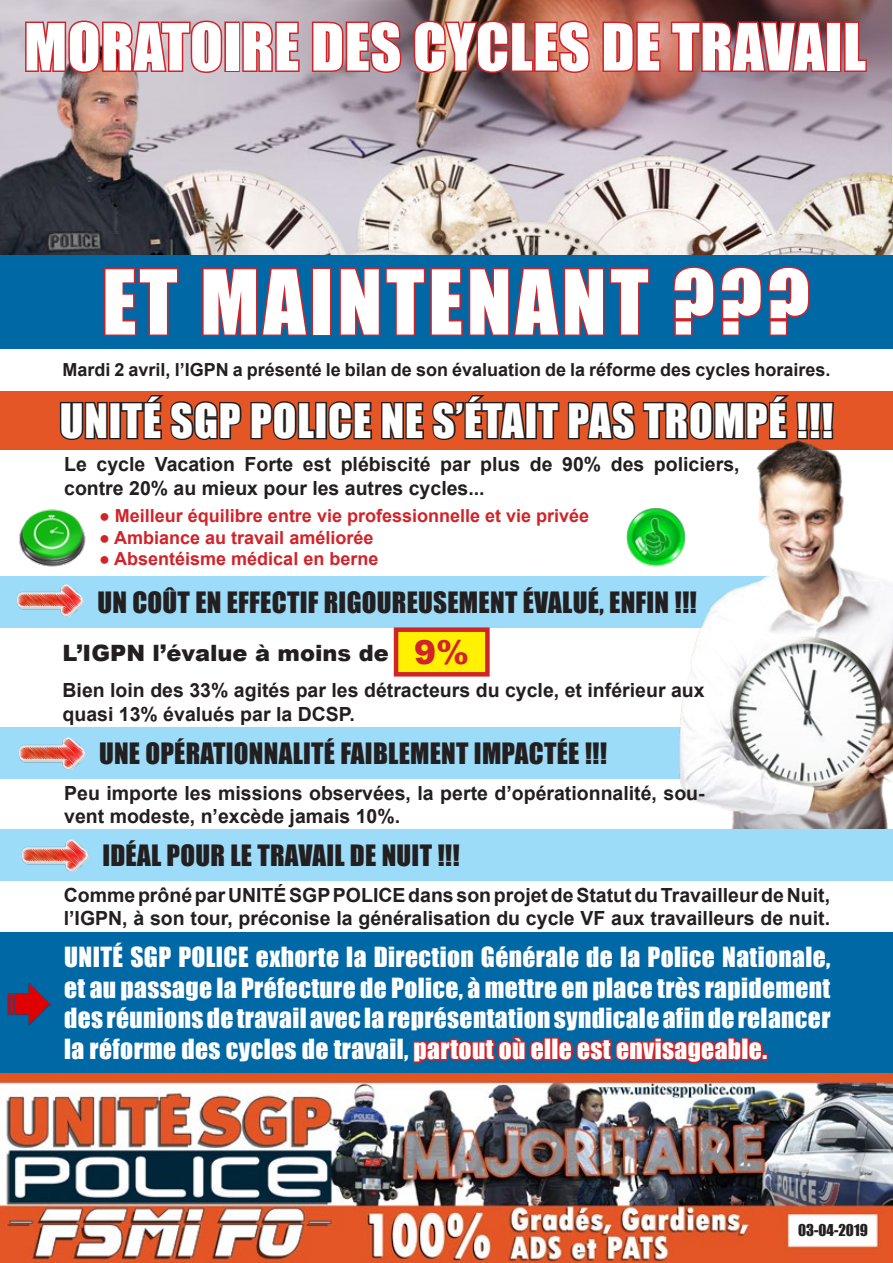
<style>
.page{position:relative;width:893px;height:1263px;background:#fff}
.page>*{position:absolute;margin:0;border:0;box-sizing:border-box;transform-origin:0 0}
.t1{font:82.5px "Impact";letter-spacing:.05em;color:#fff}
.t2{font:60px "Impact";letter-spacing:.01em;color:#fff}
.t3{font:43.5px "Impact";letter-spacing:.02em;color:#fff}
.t4{font:900 33px "Arial";color:#d1232a}
.t5{font:27px "Impact";letter-spacing:.01em;color:#231f20}
.t6{font:25.5px "Impact";letter-spacing:.015em;color:#fff}
.t7{font:900 22.5px "Arial";color:#231f20}
.t8{font:700 19.5px/23.4px "Arial";color:#231f20}
.t9{font:700 18px "Arial";color:#d1232a}
.t10{font:700 18px "Arial";color:#231f20}
.t11{font:15px "Impact";color:#231f20}
.s1{font-weight:400}
</style>
<div class="page">
<div style="left:0;top:391px;width:893px;height:58px;background:#e45626"></div>
<div style="left:0;top:932px;width:893px;height:142px;background:#0168a6"></div>
<div style="left:0;top:576px;width:855px;height:51px;background:#9cdcf8"></div>
<div style="left:0;top:728px;width:855px;height:51px;background:#9cdcf8"></div>
<img style="left:676px;top:442px;width:217px;height:388px">
<div style="left:0;top:830px;width:893px;height:51px;background:#9cdcf8"></div>
<img style="left:0;top:0;width:892px;height:116px">
<img style="left:0;top:1074px;width:893px;height:188px">
<img style="left:626px;top:506px;width:61px;height:63px">
<img style="left:7px;top:983px;width:44px;height:42px">
<img style="left:19px;top:509px;width:67px;height:58px">
<img style="left:16px;top:585px;width:68px;height:32px">
<img style="left:213px;top:116px;width:680px;height:139px">
<img style="left:0;top:11px;width:213px;height:244px">
<div style="left:0;top:255px;width:893px;height:94px;background:#0168a6"></div>
<svg style="left:104px;top:267px;width:75px;height:69px"></svg>
<svg style="left:201px;top:245px;width:108px;height:91px"></svg>
<div style="left:311px;top:268px;width:20px;height:68px;border:3px solid #d1232a"></div>
<svg style="left:339px;top:267px;width:311px;height:69px"></svg>
<svg style="left:673px;top:266px;width:137px;height:70px"></svg>
<svg style="left:59px;top:401px;width:49px;height:39px"></svg>
<div style="left:109px;top:402px;width:12px;height:37px;border:3px solid #231f20"></div>
<svg style="left:120px;top:395px;width:197px;height:45px"></svg>
<div style="left:315px;top:402px;width:12px;height:37px;border:3px solid #231f20"></div>
<svg style="left:327px;top:395px;width:201px;height:45px"></svg>
<div style="left:525px;top:402px;width:12px;height:37px;border:3px solid #231f20"></div>
<svg style="left:535px;top:395px;width:299px;height:47px"></svg>
<div style="left:396px;top:630px;width:91px;height:44px;background:#fff101"></div>
<div style="left:394px;top:627px;width:96px;height:49px;border:4px solid #d1232a"></div>
<img style="left:18px;top:737px;width:68px;height:32px">
<img style="left:21px;top:839px;width:68px;height:32px">
<svg style="left:24px;top:0;width:200px;height:75px;background:#c6949b"></svg>
<div style="left:224px;top:22px;width:16px;height:50px;border:3px solid #d1232a"></div>
<svg style="left:241px;top:20px;width:60px;height:53px;background:#c9838c"></svg>
<svg style="left:310px;top:19px;width:93px;height:56px;background:#b26e78"></svg>
<img style="left:412px;top:19px;width:180px;height:56px">
<svg style="left:601px;top:20px;width:61px;height:53px;background:#ce5c53"></svg>
<svg style="left:669px;top:6px;width:159px;height:93px;background:#965b62"></svg>
<div style="left:826px;top:22px;width:15px;height:50px;border:3px solid #d1232a"></div>
<svg style="left:842px;top:20px;width:26px;height:53px"></svg>
<svg style="left:413px;top:1036px;width:134px;height:27px"></svg>
<div style="left:544px;top:1037px;width:8px;height:23px;border:3px solid #d1232a"></div>
<div style="left:551px;top:1037px;width:8px;height:23px;border:3px solid #d1232a"></div>
<svg style="left:556px;top:1037px;width:209px;height:42px"></svg>
<div style="left:761px;top:1053px;width:7px;height:7px;border:3px solid #d1232a"></div>
<p class="t2" style="left:24px;top:0;width:843px">MORATOIRE DES CYCLES DE TRAVAIL</p>
<p class="t1" style="left:102px;top:238px;width:709px">ET MAINTENANT ???</p>
<p class="t10" style="left:63px;top:357px;width:769px">Mardi 2 avril, l’IGPN a présenté le bilan de son évaluation de la réforme des cycles horaires.</p>
<p class="t3" style="left:60px;top:387px;width:775px">UNITÉ SGP POLICE NE S’ÉTAIT PAS TROMPÉ !!!</p>
<p class="t8" style="left:64px;top:453px;width:677px">Le cycle Vacation Forte est plébiscité par plus de 90% des policiers,</p>
<p class="t8" style="left:64px;top:476px;width:422px">contre 20% au mieux pour les autres cycles...</p>
<p class="t9" style="left:99px;top:503px;width:492px"><span class="s1">●</span> Meilleur équilibre entre vie professionnelle et vie privée</p>
<p class="t9" style="left:99px;top:525px;width:276px"><span class="s1">●</span> Ambiance au travail améliorée</p>
<p class="t9" style="left:99px;top:546px;width:281px"><span class="s1">●</span> Absentéisme médical en berne</p>
<p class="t5" style="left:97px;top:581px;width:601px">UN COÛT EN EFFECTIF RIGOUREUSEMENT ÉVALUÉ, ENFIN !!!</p>
<p class="t7" style="left:63px;top:637px;width:328px">L’IGPN l’évalue à moins de</p>
<p class="t8" style="left:63px;top:679px;width:644px">Bien loin des 33% agités par les détracteurs du cycle, et inférieur aux quasi 13% évalués par la DCSP.</p>
<p class="t4" style="left:414px;top:628px;width:57px">9%</p>
<p class="t5" style="left:99px;top:732px;width:510px">UNE OPÉRATIONNALITÉ FAIBLEMENT IMPACTÉE !!!</p>
<p class="t8" style="left:64px;top:781px;width:642px">Peu importe les missions observées, la perte d’opérationnalité, sou&shy;vent modeste, n’excède jamais 10%.</p>
<p class="t5" style="left:102px;top:834px;width:359px">IDÉAL POUR LE TRAVAIL DE NUIT !!!</p>
<p class="t8" style="left:64px;top:883px;width:768px">Comme prôné par UNITÉ SGP POLICE dans son projet de Statut du Travailleur de Nuit, l’IGPN, à son tour, préconise la généralisation du cycle VF aux travailleurs de nuit.</p>
<p class="t6" style="left:64px;top:937px;width:768px">UNITÉ SGP POLICE exhorte la Direction Générale de la Police Nationale,</p>
<p class="t6" style="left:64px;top:968px;width:768px">et au passage la Préfecture de Police, à mettre en place très rapidement</p>
<p class="t6" style="left:64px;top:998px;width:768px">des réunions de travail avec la représentation syndicale afin de relancer</p>
<p class="t6" style="left:64px;top:1029px;width:704px">la réforme des cycles de travail, partout où elle est envisageable.</p>
<p class="t11" style="left:798px;top:1218px;width:71px">03-04-2019</p>
</div>
